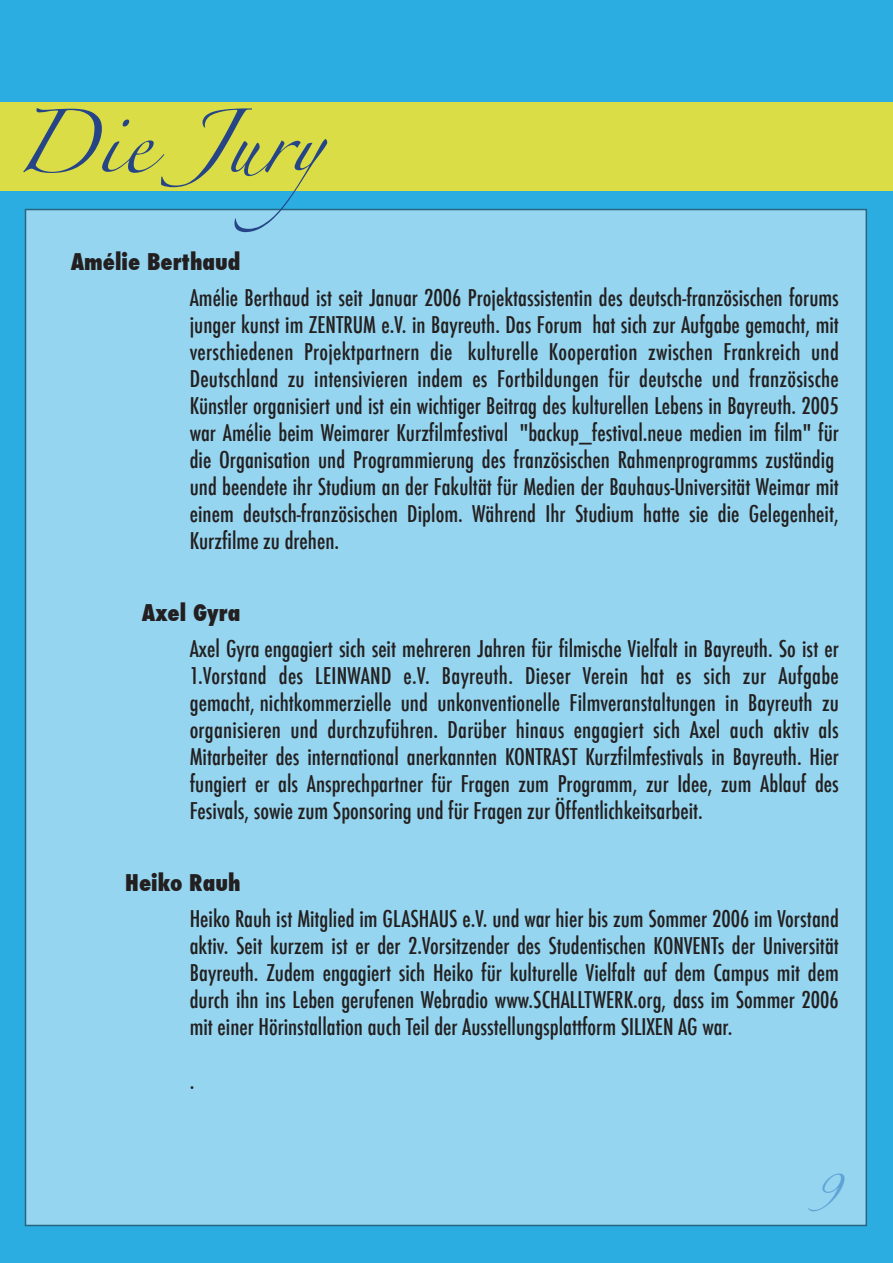
<style>
.page{position:relative;width:893px;height:1263px;background:#2cade1}
.page>*{position:absolute;margin:0;border:0;box-sizing:border-box;transform-origin:0 0}
.t1{font:57px "Zapfino";color:#254586}
.t2{font:33px "Zapfino";color:#5ea2d8}
.t3{font:500 condensed 22.5px/27px "Futura";color:#231f20;text-align:justify}
.t4{font:800 condensed 22.5px "Futura";color:#231f20}
</style>
<div class="page">
<div style="left:0;top:102px;width:893px;height:89px;background:#dadd46"></div>
<div style="left:25px;top:209px;width:842px;height:1017px;background:#95d5ef"></div>
<h1 class="t1" style="left:14px;top:119px;width:370px">Die Jury</h1>
<p class="t4" style="left:71px;top:247px;width:171px">Amélie Berthaud</p>
<p class="t3" style="left:190px;top:284px;width:651px;text-align:left">Amélie Berthaud ist seit Januar 2006 Projektassistentin des deutsch-französischen forums junger kunst im ZENTRUM e.V. in Bayreuth. Das Forum hat sich zur Aufgabe gemacht, mit verschiedenen Projektpartnern die kulturelle Kooperation zwischen Frankreich und Deutschland zu intensivieren indem es Fortbildungen für deutsche und französische Künstler organisiert und ist ein wichtiger Beitrag des kulturellen Lebens in Bayreuth. 2005 war Amélie beim Weimarer Kurzfilmfestival "backup_festival.neue medien im film" für die Organisation und Programmierung des französischen Rahmenprogramms zuständig und beendete ihr Studium an der Fakultät für Medien der Bauhaus-Universität Weimar mit einem deutsch-französischen Diplom. Während Ihr Studium hatte sie die Gelegenheit, Kurzfilme zu drehen.</p>
<p class="t4" style="left:142px;top:598px;width:100px">Axel Gyra</p>
<p class="t3" style="left:190px;top:635px;width:651px">Axel Gyra engagiert sich seit mehreren Jahren für filmische Vielfalt in Bayreuth. So ist er 1.Vorstand des LEINWAND e.V. Bayreuth. Dieser Verein hat es sich zur Aufgabe gemacht, nichtkommerzielle und unkonventionelle Filmveranstaltungen in Bayreuth zu organisieren und durchzuführen. Darüber hinaus engagiert sich Axel auch aktiv als Mitarbeiter des international anerkannten KONTRAST Kurzfilmfestivals in Bayreuth. Hier fungiert er als Ansprechpartner für Fragen zum Programm, zur Idee, zum Ablauf des Fesivals, sowie zum Sponsoring und für Fragen zur Öffentlichkeitsarbeit.</p>
<p class="t4" style="left:125px;top:868px;width:117px">Heiko Rauh</p>
<p class="t3" style="left:190px;top:905px;width:651px">Heiko Rauh ist Mitglied im GLASHAUS e.V. und war hier bis zum Sommer 2006 im Vorstand aktiv. Seit kurzem ist er der 2.Vorsitzender des Studentischen KONVENTs der Universität Bayreuth. Zudem engagiert sich Heiko für kulturelle Vielfalt auf dem Campus mit dem durch ihn ins Leben gerufenen Webradio www.SCHALLTWERK.org, dass im Sommer 2006 mit einer Hörinstallation auch Teil der Ausstellungsplattform SILIXEN AG war.</p>
<p class="t3" style="left:190px;top:1067px;width:6px">.</p>
<h2 class="t2" style="left:810px;top:1179px;width:30px">9</h2>
</div>
